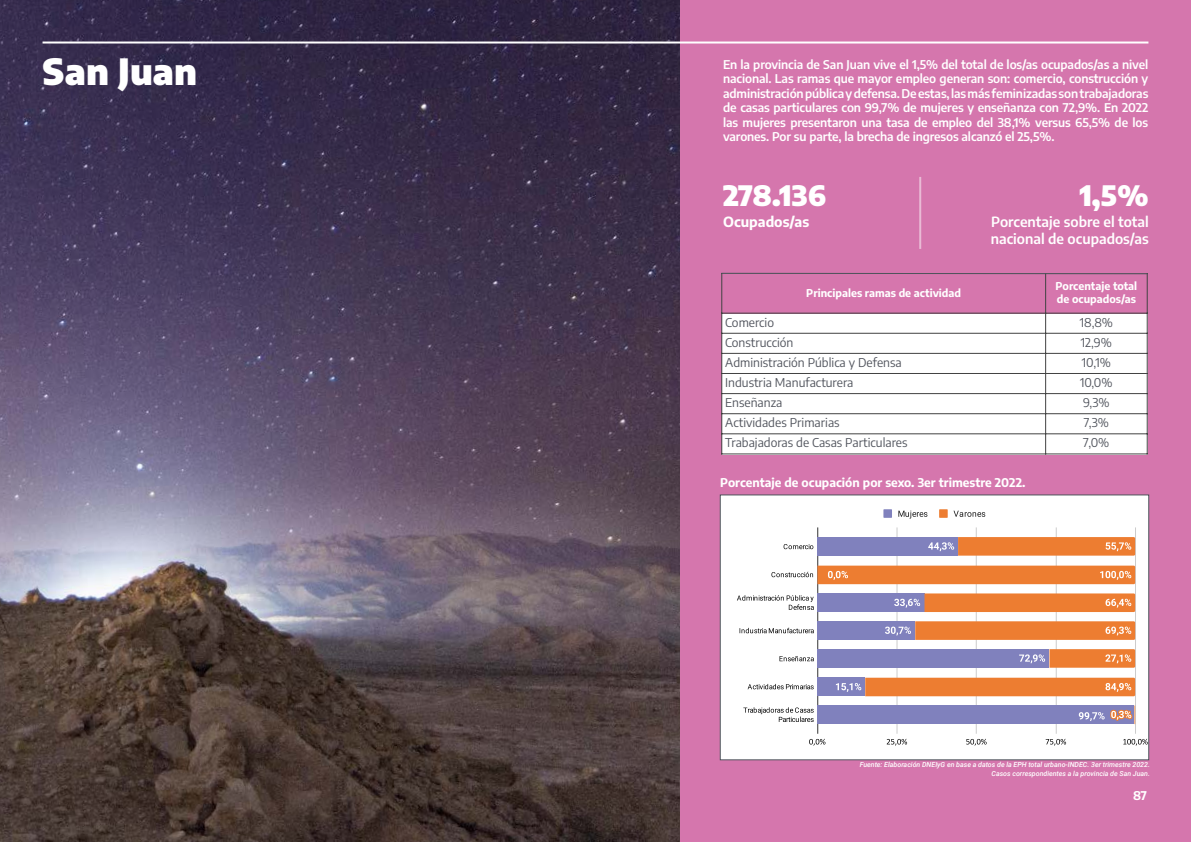
<style>
.page{position:relative;width:1191px;height:842px;background:#fff}
.page>*{position:absolute;margin:0;border:0;box-sizing:border-box;transform-origin:0 0}
.t1{font:900 36px "Encode Sans";color:#fff}
.t2{font:900 28px "Encode Sans";letter-spacing:-.01em;color:#fff}
.t3{font:600 14px/16.8px "Encode Sans";color:#fff}
.t4{font:700 14px "Encode Sans";color:#fff}
.t5{font:12.1px "Encode Sans";color:#52555e}
.t6{font:600 12px/14.4px "Encode Sans";letter-spacing:-.01em;color:#fff;text-align:justify}
.t7{font:700 12px "Encode Sans";color:#fff}
.t8{font:700 10.7px/13.1px "Encode Sans";color:#fff}
.t9{font:italic 500 7px/8.4px "Roboto";color:#fff;text-align:right}
</style>
<div class="page">
<img style="left:0;top:0;width:680px;height:842px">
<div style="left:680px;top:0;width:511px;height:842px;background:#d576ad"></div>
<div style="left:722px;top:314px;width:425px;height:140px;background:#fff"></div>
<hr style="left:721px;top:273px;width:1px;height:181px;background:#434343">
<hr style="left:1045px;top:273px;width:1px;height:181px;background:#434343">
<hr style="left:721px;top:313px;width:426px;height:1px;background:#434343">
<hr style="left:721px;top:333px;width:426px;height:1px;background:#434343">
<hr style="left:721px;top:353px;width:426px;height:1px;background:#434343">
<hr style="left:721px;top:373px;width:426px;height:1px;background:#434343">
<hr style="left:721px;top:393px;width:426px;height:1px;background:#434343">
<hr style="left:721px;top:413px;width:426px;height:1px;background:#434343">
<hr style="left:721px;top:433px;width:426px;height:1px;background:#434343">
<hr style="left:721px;top:453px;width:426px;height:1px;background:#434343">
<hr style="left:1146px;top:273px;width:1px;height:181px;background:#434343">
<div style="left:720px;top:495px;width:428px;height:265px;background:#fff"></div>
<hr style="left:817px;top:527px;width:1px;height:207px;background:#333">
<hr style="left:896px;top:527px;width:1px;height:207px;background:#ccc">
<hr style="left:976px;top:527px;width:1px;height:207px;background:#ccc">
<hr style="left:1056px;top:527px;width:1px;height:207px;background:#ccc">
<hr style="left:1135px;top:527px;width:1px;height:207px;background:#ccc">
<div style="left:817px;top:537px;width:141px;height:19px;background:#8081bd"></div>
<div style="left:817px;top:593px;width:107px;height:19px;background:#8081bd"></div>
<div style="left:817px;top:621px;width:98px;height:19px;background:#8081bd"></div>
<div style="left:817px;top:649px;width:232px;height:19px;background:#8081bd"></div>
<div style="left:817px;top:678px;width:48px;height:18px;background:#8081bd"></div>
<div style="left:817px;top:705px;width:317px;height:19px;background:#8081bd"></div>
<svg style="left:928px;top:536px;width:207px;height:20px"></svg>
<svg style="left:894px;top:592px;width:241px;height:20px;background:#e38a54"></svg>
<svg style="left:885px;top:621px;width:250px;height:19px;background:#e2844a"></svg>
<svg style="left:1019px;top:649px;width:116px;height:19px"></svg>
<svg style="left:833px;top:676px;width:302px;height:20px;background:#e58b53"></svg>
<svg style="left:1078px;top:705px;width:57px;height:19px"></svg>
<svg style="left:783px;top:544px;width:30px;height:5px"></svg>
<svg style="left:771px;top:566px;width:364px;height:18px;background:#ed8e4d"></svg>
<svg style="left:737px;top:595px;width:77px;height:15px"></svg>
<svg style="left:739px;top:628px;width:75px;height:5px"></svg>
<svg style="left:779px;top:656px;width:35px;height:5px"></svg>
<svg style="left:747px;top:684px;width:66px;height:5px"></svg>
<svg style="left:743px;top:707px;width:70px;height:15px"></svg>
<svg style="left:809px;top:739px;width:16px;height:7px"></svg>
<svg style="left:886px;top:739px;width:21px;height:7px"></svg>
<svg style="left:966px;top:739px;width:20px;height:7px"></svg>
<svg style="left:1045px;top:739px;width:21px;height:7px"></svg>
<svg style="left:1123px;top:739px;width:24px;height:7px"></svg>
<div style="left:883px;top:509px;width:9px;height:9px;background:#8081bd"></div>
<svg style="left:898px;top:511px;width:29px;height:8px"></svg>
<div style="left:939px;top:509px;width:8px;height:9px;background:#ed7d31"></div>
<svg style="left:953px;top:511px;width:32px;height:6px"></svg>
<div style="left:720px;top:494px;width:429px;height:266px;border:1px solid #4f545c"></div>
<svg style="left:721px;top:272px;width:427px;height:3px"></svg>
<hr style="left:43px;top:42px;width:1105px;height:2px;background:#fff">
<hr style="left:919px;top:177px;width:2px;height:72px;background:#fff">
<h1 class="t1" style="left:43px;top:47px;width:156px">San Juan</h1>
<p class="t6" style="left:723px;top:57px;width:427px">En la provincia de San Juan vive el 1,5% del total de los/as ocupados/as a nivel nacional. Las ramas que mayor empleo generan son: comercio, construcción y administración pública y defensa. De estas, las más feminizadas son trabajadoras de casas particulares con 99,7% de mujeres y enseñanza con 72,9%. En 2022 las mujeres presentaron una tasa de empleo del 38,1% versus 65,5% de los varones. Por su parte, la brecha de ingresos alcanzó el 25,5%.</p>
<h2 class="t2" style="left:723px;top:176px;width:105px">278.136</h2>
<p class="t4" style="left:723px;top:212px;width:88px">Ocupados/as</p>
<h2 class="t2" style="left:1079px;top:176px;width:71px">1,5%</h2>
<p class="t3" style="left:990px;top:213px;width:159px">Porcentaje sobre el total nacional de ocupados/as</p>
<p class="t8" style="left:806px;top:285px;width:156px">Principales ramas de actividad</p>
<p class="t8" style="left:1055px;top:278px;width:83px">Porcentaje total de ocupados/as</p>
<p class="t5" style="left:725px;top:314px;width:50px">Comercio</p>
<p class="t5" style="left:1079px;top:314px;width:35px">18,8%</p>
<p class="t5" style="left:725px;top:334px;width:70px">Construcción</p>
<p class="t5" style="left:1080px;top:334px;width:33px">12,9%</p>
<p class="t5" style="left:725px;top:354px;width:178px">Administración Pública y Defensa</p>
<p class="t5" style="left:1081px;top:354px;width:31px">10,1%</p>
<p class="t5" style="left:725px;top:374px;width:130px">Industria Manufacturera</p>
<p class="t5" style="left:1080px;top:374px;width:34px">10,0%</p>
<p class="t5" style="left:725px;top:394px;width:59px">Enseñanza</p>
<p class="t5" style="left:1083px;top:394px;width:28px">9,3%</p>
<p class="t5" style="left:725px;top:414px;width:116px">Actividades Primarias</p>
<p class="t5" style="left:1083px;top:414px;width:27px">7,3%</p>
<p class="t5" style="left:725px;top:434px;width:184px">Trabajadoras de Casas Particulares</p>
<p class="t5" style="left:1083px;top:434px;width:28px">7,0%</p>
<p class="t7" style="left:720px;top:474px;width:307px">Porcentaje de ocupación por sexo. 3er trimestre 2022.</p>
<p class="t9" style="left:859px;top:760px;width:292px">Fuente: Elaboración DNEIyG en base a datos de la EPH total urbano-INDEC. 3er trimestre 2022.<br>Casos correspondientes a la provincia de San Juan.</p>
<p class="t7" style="left:1133px;top:787px;width:15px">87</p>
</div>
